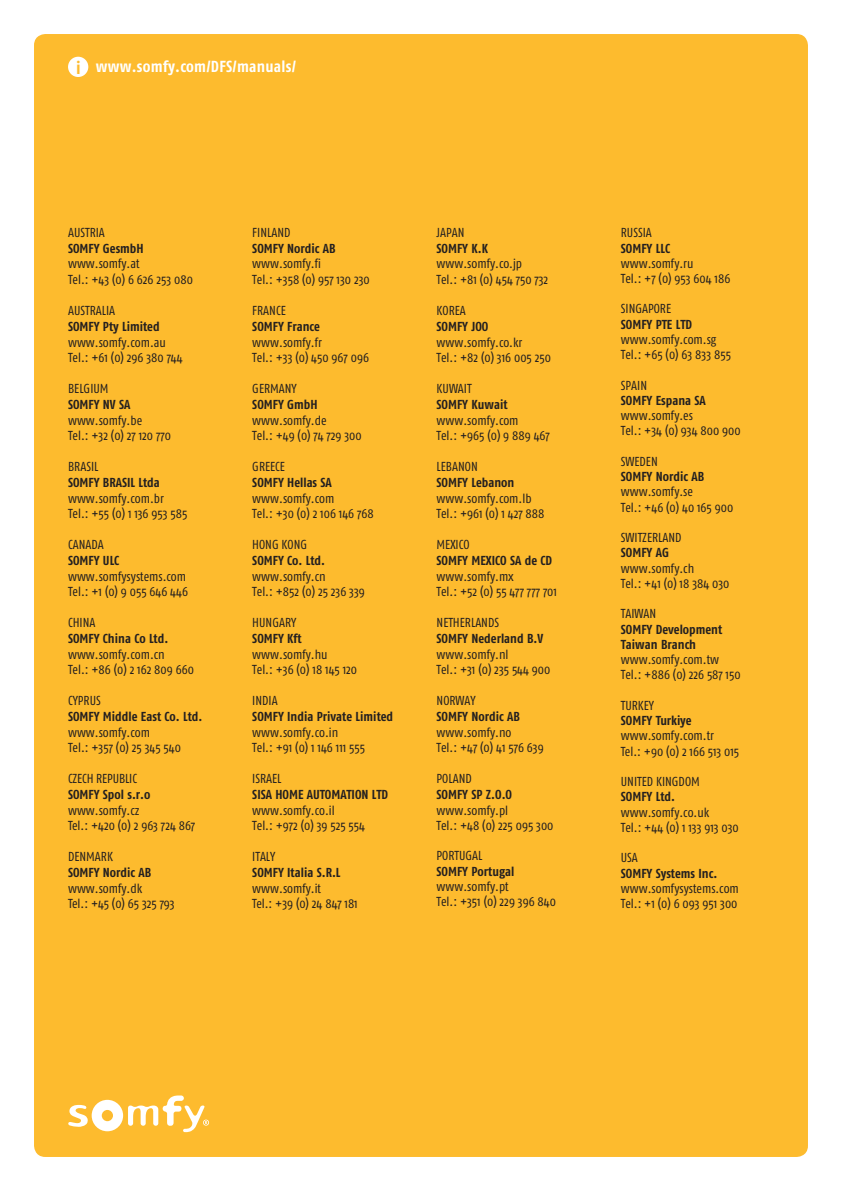
<style>
.page{position:relative;width:842px;height:1191px;background:#fff}
.page>*{position:absolute;margin:0;border:0;box-sizing:border-box;transform-origin:0 0}
.t1{font:17.6px "Fago Co Bold Tf";color:#fdbb2e}
.t2{font:16px "Fago Co Bold Tf";letter-spacing:.015em;color:#fff}
.t3{font:13px "Fago Co";color:#231f20}
.t4{font:13px/15.6px "Fago Co Bold Tf";color:#231f20}
.s1{font-family:"Fago Co"}
</style>
<div class="page">
<div style="left:34px;top:34px;width:774px;height:1123px;background:#fdbb2e;border-radius:11px"></div>
<div style="left:68px;top:57px;width:20px;height:20px;background:#fff;border-radius:50%"></div>
<svg style="left:68px;top:1095px;width:141px;height:37px"></svg>
<p class="t1" style="left:76px;top:57px;width:6px">i</p>
<p class="t2" style="left:96px;top:57px;width:202px">www.somfy.com/DFS/manuals/</p>
<p class="t3" style="left:68px;top:225px;width:38px">AUSTRIA</p>
<p class="t4" style="left:68px;top:240px;width:77px">SOMFY GesmbH</p>
<p class="t3" style="left:68px;top:256px;width:73px">www.somfy.at</p>
<p class="t3" style="left:68px;top:272px;width:126px">Tel.: +43 (0) 6 626 253 080</p>
<p class="t3" style="left:68px;top:303px;width:49px">AUSTRALIA</p>
<p class="t4" style="left:68px;top:318px;width:93px">SOMFY Pty Limited</p>
<p class="t3" style="left:68px;top:334px;width:99px">www.somfy.com.au</p>
<p class="t3" style="left:68px;top:350px;width:116px">Tel.: +61 (0) 296 380 744</p>
<p class="t3" style="left:68px;top:381px;width:42px">BELGIUM</p>
<p class="t4" style="left:68px;top:396px;width:64px">SOMFY NV SA</p>
<p class="t3" style="left:68px;top:412px;width:76px">www.somfy.be</p>
<p class="t3" style="left:68px;top:428px;width:104px">Tel.: +32 (0) 27 120 770</p>
<p class="t3" style="left:68px;top:459px;width:32px">BRASIL</p>
<p class="t4" style="left:68px;top:474px;width:93px">SOMFY BRASIL Ltda</p>
<p class="t3" style="left:68px;top:490px;width:97px">www.somfy.com.br</p>
<p class="t3" style="left:68px;top:506px;width:121px">Tel.: +55 (0) 1 136 953 585</p>
<p class="t3" style="left:68px;top:537px;width:37px">CANADA</p>
<p class="t4" style="left:68px;top:552px;width:53px">SOMFY ULC</p>
<p class="t3" style="left:68px;top:568px;width:120px">www.somfysystems.com</p>
<p class="t3" style="left:68px;top:584px;width:121px">Tel.: +1 (0) 9 055 646 446</p>
<p class="t3" style="left:68px;top:615px;width:29px">CHINA</p>
<p class="t4" style="left:68px;top:630px;width:102px">SOMFY China Co Ltd.</p>
<p class="t3" style="left:68px;top:646px;width:98px">www.somfy.com.cn</p>
<p class="t3" style="left:68px;top:662px;width:127px">Tel.: +86 (0) 2 162 809 660</p>
<p class="t3" style="left:68px;top:693px;width:34px">CYPRUS</p>
<p class="t4" style="left:68px;top:708px;width:136px">SOMFY Middle East Co. Ltd.</p>
<p class="t3" style="left:68px;top:724px;width:84px">www.somfy.com</p>
<p class="t3" style="left:68px;top:740px;width:115px">Tel.: +357 (0) 25 345 540</p>
<p class="t3" style="left:68px;top:771px;width:70px">CZECH REPUBLIC</p>
<p class="t4" style="left:68px;top:786px;width:84px">SOMFY Spol s.r.o</p>
<p class="t3" style="left:68px;top:802px;width:73px">www.somfy.cz</p>
<p class="t3" style="left:68px;top:818px;width:129px">Tel.: +420 (0) 2 963 724 867</p>
<p class="t3" style="left:68px;top:849px;width:46px">DENMARK</p>
<p class="t4" style="left:68px;top:864px;width:85px">SOMFY Nordic AB</p>
<p class="t3" style="left:68px;top:880px;width:76px">www.somfy.dk</p>
<p class="t3" style="left:68px;top:896px;width:108px">Tel.: +45 (0) 65 325 793</p>
<p class="t3" style="left:252px;top:225px;width:40px">FINLAND</p>
<p class="t4" style="left:252px;top:240px;width:85px">SOMFY Nordic AB</p>
<p class="t3" style="left:252px;top:256px;width:70px">www.somfy.fi</p>
<p class="t3" style="left:252px;top:272px;width:119px">Tel.: +358 (0) 957 130 230</p>
<p class="t3" style="left:252px;top:303px;width:35px">FRANCE</p>
<p class="t4" style="left:252px;top:318px;width:69px">SOMFY France</p>
<p class="t3" style="left:252px;top:334px;width:71px">www.somfy.fr</p>
<p class="t3" style="left:252px;top:350px;width:118px">Tel.: +33 (0) 450 967 096</p>
<p class="t3" style="left:252px;top:381px;width:46px">GERMANY</p>
<p class="t4" style="left:252px;top:396px;width:67px">SOMFY GmbH</p>
<p class="t3" style="left:252px;top:412px;width:76px">www.somfy.de</p>
<p class="t3" style="left:252px;top:428px;width:111px">Tel.: +49 (0) 74 729 300</p>
<p class="t3" style="left:252px;top:459px;width:34px">GREECE</p>
<p class="t4" style="left:252px;top:474px;width:81px">SOMFY Hellas SA</p>
<p class="t3" style="left:252px;top:490px;width:84px">www.somfy.com</p>
<p class="t3" style="left:252px;top:506px;width:123px">Tel.: +30 (0) 2 106 146 768</p>
<p class="t3" style="left:252px;top:537px;width:56px">HONG KONG</p>
<p class="t4" style="left:252px;top:552px;width:74px">SOMFY Co. Ltd.</p>
<p class="t3" style="left:252px;top:568px;width:75px">www.somfy.cn</p>
<p class="t3" style="left:252px;top:584px;width:114px">Tel.: +852 (0) 25 236 339</p>
<p class="t3" style="left:252px;top:615px;width:46px">HUNGARY</p>
<p class="t4" style="left:252px;top:630px;width:51px">SOMFY Kft</p>
<p class="t3" style="left:252px;top:646px;width:77px">www.somfy.hu</p>
<p class="t3" style="left:252px;top:662px;width:106px">Tel.: +36 (0) 18 145 120</p>
<p class="t3" style="left:252px;top:693px;width:27px">INDIA</p>
<p class="t4" style="left:252px;top:708px;width:142px">SOMFY India Private Limited</p>
<p class="t3" style="left:252px;top:724px;width:87px">www.somfy.co.in</p>
<p class="t3" style="left:252px;top:740px;width:114px">Tel.: +91 (0) 1 146 111 555</p>
<p class="t3" style="left:252px;top:771px;width:31px">ISRAEL</p>
<p class="t4" style="left:252px;top:786px;width:137px">SISA HOME AUTOMATION LTD</p>
<p class="t3" style="left:252px;top:802px;width:84px">www.somfy.co.il</p>
<p class="t3" style="left:252px;top:818px;width:114px">Tel.: +972 (0) 39 525 554</p>
<p class="t3" style="left:252px;top:849px;width:25px">ITALY</p>
<p class="t4" style="left:252px;top:864px;width:90px">SOMFY Italia S.R.L</p>
<p class="t3" style="left:252px;top:880px;width:70px">www.somfy.it</p>
<p class="t3" style="left:252px;top:896px;width:107px">Tel.: +39 (0) 24 847 181</p>
<p class="t3" style="left:437px;top:225px;width:30px">JAPAN</p>
<p class="t4" style="left:437px;top:240px;width:53px">SOMFY K.K</p>
<p class="t3" style="left:437px;top:256px;width:87px">www.somfy.co.jp</p>
<p class="t3" style="left:437px;top:272px;width:113px">Tel.: +81 (0) 454 750 732</p>
<p class="t3" style="left:437px;top:303px;width:31px">KOREA</p>
<p class="t4" style="left:437px;top:318px;width:53px">SOMFY JOO</p>
<p class="t3" style="left:437px;top:334px;width:87px">www.somfy.co.kr</p>
<p class="t3" style="left:437px;top:350px;width:116px">Tel.: +82 (0) 316 005 250</p>
<p class="t3" style="left:437px;top:381px;width:37px">KUWAIT</p>
<p class="t4" style="left:437px;top:396px;width:72px">SOMFY Kuwait</p>
<p class="t3" style="left:437px;top:412px;width:84px">www.somfy.com</p>
<p class="t3" style="left:437px;top:428px;width:115px">Tel.: +965 (0) 9 889 467</p>
<p class="t3" style="left:437px;top:459px;width:43px">LEBANON</p>
<p class="t4" style="left:437px;top:474px;width:79px">SOMFY Lebanon</p>
<p class="t3" style="left:437px;top:490px;width:97px">www.somfy.com.lb</p>
<p class="t3" style="left:437px;top:506px;width:109px">Tel.: +961 (0) 1 427 888</p>
<p class="t3" style="left:437px;top:537px;width:34px">MEXICO</p>
<p class="t4" style="left:437px;top:552px;width:117px">SOMFY MEXICO SA de CD</p>
<p class="t3" style="left:437px;top:568px;width:79px">www.somfy.mx</p>
<p class="t3" style="left:437px;top:584px;width:122px">Tel.: +52 (0) 55 477 777 701</p>
<p class="t3" style="left:437px;top:615px;width:64px">NETHERLANDS</p>
<p class="t4" style="left:437px;top:630px;width:108px">SOMFY Nederland B.V</p>
<p class="t3" style="left:437px;top:646px;width:73px">www.somfy.nl</p>
<p class="t3" style="left:437px;top:662px;width:115px">Tel.: +31 (0) 235 544 900</p>
<p class="t4" style="left:437px;top:693px;width:85px"><span class="s1">NORWAY<br></span>SOMFY Nordic AB</p>
<p class="t3" style="left:437px;top:724px;width:76px">www.somfy.no</p>
<p class="t3" style="left:437px;top:740px;width:109px">Tel.: +47 (0) 41 576 639</p>
<p class="t3" style="left:437px;top:771px;width:37px">POLAND</p>
<p class="t4" style="left:437px;top:786px;width:77px">SOMFY SP Z.O.O</p>
<p class="t3" style="left:437px;top:802px;width:73px">www.somfy.pl</p>
<p class="t3" style="left:437px;top:818px;width:118px">Tel.: +48 (0) 225 095 300</p>
<p class="t3" style="left:437px;top:848px;width:47px">PORTUGAL</p>
<p class="t4" style="left:437px;top:863px;width:79px">SOMFY Portugal</p>
<p class="t3" style="left:437px;top:879px;width:74px">www.somfy.pt</p>
<p class="t3" style="left:437px;top:894px;width:121px">Tel.: +351 (0) 229 396 840</p>
<p class="t3" style="left:621px;top:225px;width:33px">RUSSIA</p>
<p class="t4" style="left:621px;top:240px;width:51px">SOMFY LLC</p>
<p class="t3" style="left:621px;top:256px;width:74px">www.somfy.ru</p>
<p class="t3" style="left:621px;top:271px;width:111px">Tel.: +7 (0) 953 604 186</p>
<p class="t3" style="left:621px;top:301px;width:52px">SINGAPORE</p>
<p class="t4" style="left:621px;top:316px;width:73px">SOMFY PTE LTD</p>
<p class="t3" style="left:621px;top:332px;width:97px">www.somfy.com.sg</p>
<p class="t3" style="left:621px;top:347px;width:112px">Tel.: +65 (0) 63 833 855</p>
<p class="t3" style="left:621px;top:378px;width:28px">SPAIN</p>
<p class="t4" style="left:621px;top:392px;width:86px">SOMFY Espana SA</p>
<p class="t3" style="left:621px;top:408px;width:74px">www.somfy.es</p>
<p class="t3" style="left:621px;top:423px;width:121px">Tel.: +34 (0) 934 800 900</p>
<p class="t3" style="left:621px;top:454px;width:38px">SWEDEN</p>
<p class="t4" style="left:621px;top:468px;width:85px">SOMFY Nordic AB</p>
<p class="t3" style="left:621px;top:484px;width:74px">www.somfy.se</p>
<p class="t3" style="left:621px;top:500px;width:114px">Tel.: +46 (0) 40 165 900</p>
<p class="t3" style="left:621px;top:530px;width:62px">SWITZERLAND</p>
<p class="t4" style="left:621px;top:545px;width:50px">SOMFY AG</p>
<p class="t3" style="left:621px;top:561px;width:75px">www.somfy.ch</p>
<p class="t3" style="left:621px;top:576px;width:110px">Tel.: +41 (0) 18 384 030</p>
<p class="t3" style="left:621px;top:606px;width:37px">TAIWAN</p>
<p class="t4" style="left:621px;top:621px;width:103px">SOMFY Development</p>
<p class="t4" style="left:621px;top:636px;width:77px">Taiwan Branch</p>
<p class="t3" style="left:621px;top:652px;width:100px">www.somfy.com.tw</p>
<p class="t3" style="left:621px;top:667px;width:121px">Tel.: +886 (0) 226 587 150</p>
<p class="t3" style="left:621px;top:698px;width:35px">TURKEY</p>
<p class="t4" style="left:621px;top:712px;width:72px">SOMFY Turkiye</p>
<p class="t3" style="left:621px;top:728px;width:95px">www.somfy.com.tr</p>
<p class="t3" style="left:621px;top:743px;width:120px">Tel.: +90 (0) 2 166 513 015</p>
<p class="t3" style="left:621px;top:774px;width:80px">UNITED KINGDOM</p>
<p class="t4" style="left:621px;top:789px;width:56px">SOMFY Ltd.</p>
<p class="t3" style="left:621px;top:804px;width:90px">www.somfy.co.uk</p>
<p class="t3" style="left:621px;top:820px;width:120px">Tel.: +44 (0) 1 133 913 030</p>
<p class="t3" style="left:621px;top:850px;width:19px">USA</p>
<p class="t4" style="left:621px;top:865px;width:98px">SOMFY Systems Inc.</p>
<p class="t3" style="left:621px;top:881px;width:120px">www.somfysystems.com</p>
<p class="t3" style="left:621px;top:896px;width:118px">Tel.: +1 (0) 6 093 951 300</p>
</div>
